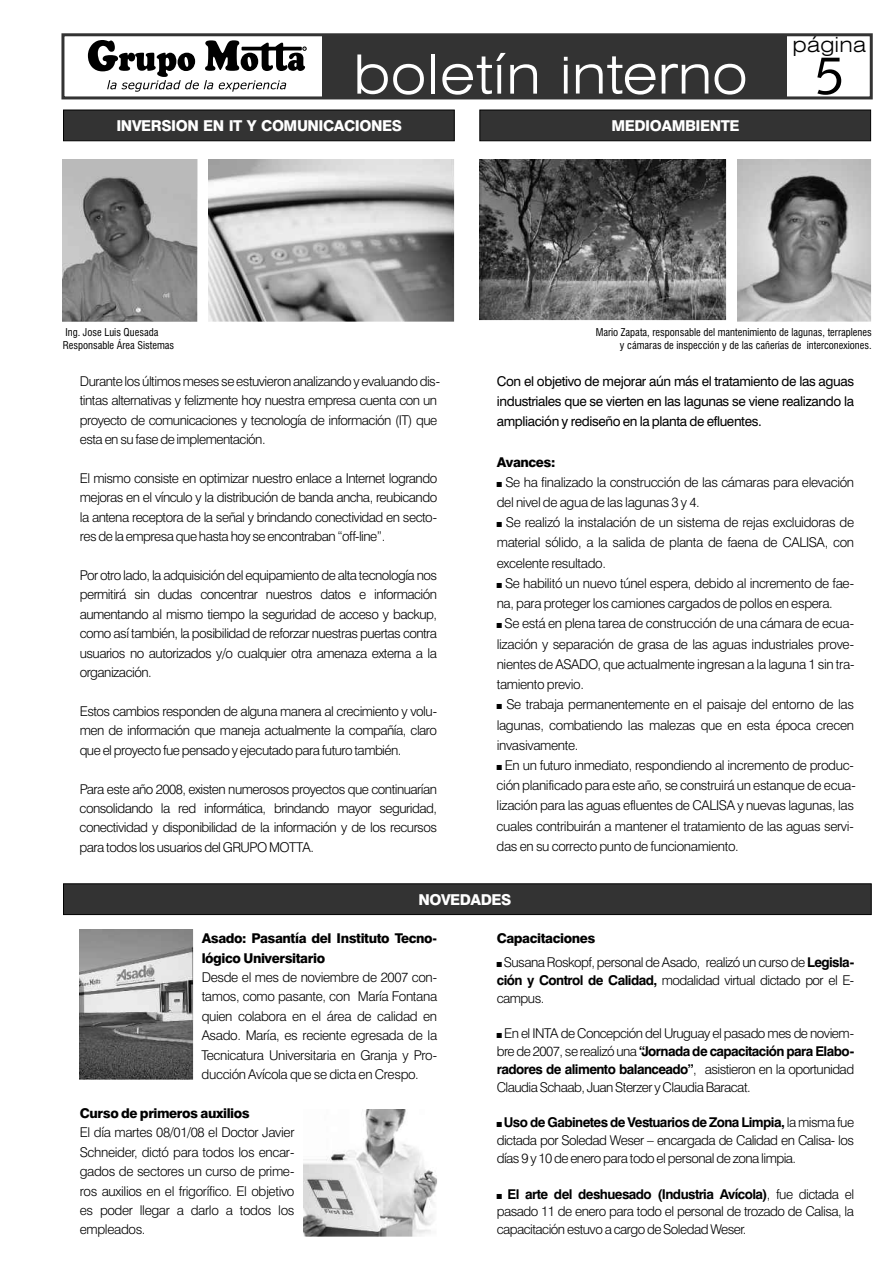
<style>
.page{position:relative;width:893px;height:1263px;background:#fff}
.page>*{position:absolute;margin:0;border:0;box-sizing:border-box;transform-origin:0 0}
.t1{font:300 expanded 54.15px "Swiss 721 BT";letter-spacing:.015em;color:#fff}
.t2{font:53.1px "Humanist 531 BT Roman A";color:#000}
.t3{font:300 expanded 21px "Swiss 721 BT";color:#000}
.t4{font:800 15px "Swiss 721 BT";letter-spacing:-.03em;color:#fff}
.t5{font:300 13.5px/19.4px "Swiss 721 BT";letter-spacing:-.025em;color:#000;text-align:justify}
.t6{font:13.5px/20.2px "Swiss 721 BT";letter-spacing:-.025em;color:#000;text-align:justify}
.t7{font:800 13.5px/19.5px "Swiss 721 BT";letter-spacing:-.03em;color:#000}
.t8{font:condensed 10.5px/12.6px "Swiss 721 BT";color:#000}
.s1{font-weight:700}
</style>
<div class="page">
<svg style="left:63px;top:883px;width:809px;height:32px;background:#313131"></svg>
<svg style="left:61px;top:33px;width:812px;height:67px"></svg>
<div style="left:322px;top:35px;width:464px;height:63px;background:#333"></div>
<svg style="left:564px;top:56px;width:181px;height:39px"></svg>
<svg style="left:88px;top:40px;width:218px;height:52px"></svg>
<img style="left:63px;top:159px;width:134px;height:163px">
<svg style="left:63px;top:110px;width:392px;height:31px;background:#313131"></svg>
<svg style="left:479px;top:110px;width:392px;height:31px;background:#313131"></svg>
<img style="left:303px;top:1109px;width:134px;height:127px">
<img style="left:80px;top:930px;width:113px;height:149px">
<img style="left:208px;top:159px;width:246px;height:163px">
<img style="left:480px;top:159px;width:246px;height:161px">
<img style="left:737px;top:159px;width:134px;height:163px">
<h1 class="t1" style="left:353px;top:52px;width:189px">boletín</h1>
<p class="t4" style="left:116px;top:119px;width:287px">INVERSION EN IT Y COMUNICACIONES</p>
<p class="t4" style="left:611px;top:119px;width:130px">MEDIOAMBIENTE</p>
<h3 class="t3" style="left:792px;top:36px;width:75px">página</h3>
<h2 class="t2" style="left:815px;top:54px;width:31px">5</h2>
<p class="t8" style="left:63px;top:327px;width:113px">Ing. Jose Luis Quesada<br>Responsable Área Sistemas</p>
<p class="t8" style="left:596px;top:327px;width:277px;text-align:right">Mario Zapata, responsable del mantenimiento de lagunas, terraplenes y cámaras de inspección y de las cañerías de interconexiones.</p>
<p class="t5" style="left:80px;top:373px;width:362px;text-align:left">Durante los últimos meses se estuvieron analizando y evaluando dis&shy;tintas alternativas y felizmente hoy nuestra empresa cuenta con un proyecto de comunicaciones y tecnología de información (IT) que esta en su fase de implementación.</p>
<p class="t5" style="left:80px;top:470px;width:359px">El mismo consiste en optimizar nuestro enlace a Internet logrando mejoras en el vínculo y la distribución de banda ancha, reubicando la antena receptora de la señal y brindando conectividad en secto&shy;res de la empresa que hasta hoy se encontraban “off-line”.</p>
<p class="t5" style="left:80px;top:567px;width:359px">Por otro lado, la adquisición del equipamiento de alta tecnología nos permitirá sin dudas concentrar nuestros datos e información aumentando al mismo tiempo la seguridad de acceso y backup, como así también, la posibilidad de reforzar nuestras puertas contra usuarios no autorizados y/o cualquier otra amenaza externa a la organización.</p>
<p class="t5" style="left:80px;top:703px;width:359px">Estos cambios responden de alguna manera al crecimiento y volu&shy;men de información que maneja actualmente la compañía, claro que el proyecto fue pensado y ejecutado para futuro también.</p>
<p class="t5" style="left:80px;top:780px;width:359px">Para este año 2008, existen numerosos proyectos que continuarían consolidando la red informática, brindando mayor seguridad, conectividad y disponibilidad de la información y de los recursos para todos los usuarios del GRUPO MOTTA.</p>
<p class="t6" style="left:497px;top:372px;width:359px">Con el objetivo de mejorar aún más el tratamiento de las aguas industriales que se vierten en las lagunas se viene realizando la ampliación y rediseño en la planta de efluentes.</p>
<p class="t7" style="left:497px;top:453px;width:60px">Avances:</p>
<p class="t5" style="left:497px;top:473px;width:359px;line-height:20.2px">■ Se ha finalizado la construcción de las cámaras para elevación del nivel de agua de las lagunas 3 y 4.</p>
<p class="t5" style="left:497px;top:514px;width:359px;line-height:20.2px">■ Se realizó la instalación de un sistema de rejas excluidoras de material sólido, a la salida de planta de faena de CALISA, con excelente resultado.</p>
<p class="t5" style="left:497px;top:574px;width:359px;line-height:20.2px">■ Se habilitó un nuevo túnel espera, debido al incremento de fae&shy;na, para proteger los camiones cargados de pollos en espera.</p>
<p class="t5" style="left:497px;top:615px;width:359px;line-height:20.2px">■ Se está en plena tarea de construcción de una cámara de ecua&shy;lización y separación de grasa de las aguas industriales prove&shy;nientes de ASADO, que actualmente ingresan a la laguna 1 sin tra&shy;tamiento previo.</p>
<p class="t5" style="left:497px;top:696px;width:359px;line-height:20.2px">■ Se trabaja permanentemente en el paisaje del entorno de las lagunas, combatiendo las malezas que en esta época crecen invasivamente.</p>
<p class="t5" style="left:497px;top:756px;width:361px;line-height:20.2px;text-align:left">■ En un futuro inmediato, respondiendo al incremento de produc&shy;ción planificado para este año, se construirá un estanque de ecua&shy;lización para las aguas efluentes de CALISA y nuevas lagunas, las cuales contribuirán a mantener el tratamiento de las aguas servi&shy;das en su correcto punto de funcionamiento.</p>
<p class="t4" style="left:418px;top:893px;width:94px">NOVEDADES</p>
<p class="t7" style="left:497px;top:930px;width:100px">Capacitaciones</p>
<p class="t5" style="left:497px;top:955px;width:359px;line-height:17.9px">■ Susana Roskopf, personal de Asado, realizó un curso de <span class="s1">Legisla&shy;ción y Control de Calidad,</span> modalidad virtual dictado por el E&shy;campus.</p>
<p class="t5" style="left:497px;top:1026px;width:359px;line-height:17.9px">■ En el INTA de Concepción del Uruguay el pasado mes de noviem&shy;bre de 2007, se realizó una <span class="s1">“Jornada de capacitación para Elabo&shy;radores de alimento balanceado”</span>, asistieron en la oportunidad Claudia Schaab, Juan Sterzer y Claudia Baracat.</p>
<p class="t5" style="left:497px;top:1115px;width:359px;line-height:17.9px">■ <span class="s1">Uso de Gabinetes de Vestuarios de Zona Limpia,</span> la misma fue dictada por Soledad Weser – encargada de Calidad en Calisa- los días 9 y 10 de enero para todo el personal de zona limpia.</p>
<p class="t5" style="left:497px;top:1186px;width:359px;line-height:17.9px">■ <span class="s1">El arte del deshuesado (Industria Avícola)</span>, fue dictada el pasado 11 de enero para todo el personal de trozado de Calisa, la capacitación estuvo a cargo de Soledad Weser.</p>
<p class="t7" style="left:202px;top:930px;width:237px">Asado: Pasantía del Instituto Tecno&shy;lógico Universitario</p>
<p class="t5" style="left:202px;top:969px;width:237px">Desde el mes de noviembre de 2007 con&shy;tamos, como pasante, con María Fontana quien colabora en el área de calidad en Asado. María, es reciente egresada de la Tecnicatura Universitaria en Granja y Pro&shy;ducción Avícola que se dicta en Crespo.</p>
<p class="t7" style="left:80px;top:1105px;width:171px">Curso de primeros auxilios</p>
<p class="t5" style="left:80px;top:1124px;width:216px">El día martes 08/01/08 el Doctor Javier Schneider, dictó para todos los encar&shy;gados de sectores un curso de prime&shy;ros auxilios en el frigorífico. El objetivo es poder llegar a darlo a todos los empleados.</p>
</div>
